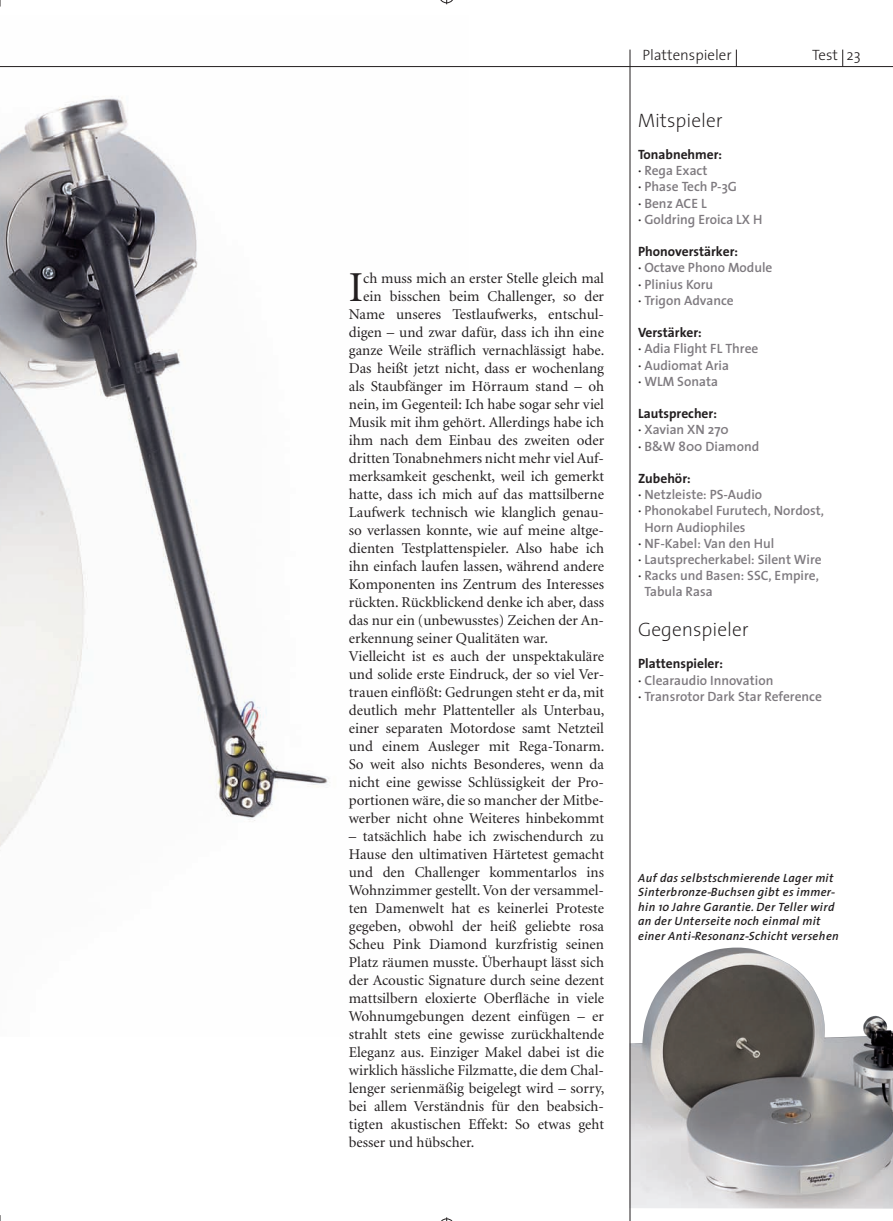
<style>
.page{position:relative;width:893px;height:1221px;background:#fff}
.page>*{position:absolute;margin:0;border:0;box-sizing:border-box;transform-origin:0 0}
.t1{font:42.75px "Minion";color:#231f20}
.t2{font:200 19.5px "Thesis Sans";color:#231f20}
.t3{font:15px/18px "Minion";color:#231f20;text-align:justify}
.t4{font:300 15px "Thesis Sans";color:#231f20}
.t5{font:600 13.5px/16.2px "Thesis Sans";color:#7e7a7f}
.t6{font:700 13.5px "Thesis Sans";color:#231f20}
.t7{font:italic 600 12px/14.4px "Thesis Sans";color:#231f20}
.s1{font-weight:700;color:#231f20}
.s2{color:#231f20}
</style>
<div class="page">
<img style="left:630px;top:947px;width:262px;height:261px">
<img style="left:0;top:67px;width:468px;height:784px">
<hr style="left:0;top:66px;width:892px;height:1px;background:#231f20">
<svg style="left:842px;top:50px;width:1px;height:16px"></svg>
<svg style="left:736px;top:50px;width:1px;height:16px"></svg>
<hr style="left:629px;top:50px;width:1px;height:1171px;background:#231f20">
<svg style="left:440px;top:0;width:13px;height:4px"></svg>
<svg style="left:441px;top:1217px;width:12px;height:4px"></svg>
<h1 class="t1" style="left:349px;top:270px;width:16px">I</h1>
<p class="t3" style="left:363px;top:270px;width:242px">ch muss mich an erster Stelle gleich mal</p>
<p class="t3" style="left:363px;top:288px;width:242px">ein bisschen beim Challenger, so der</p>
<p class="t3" style="left:349px;top:306px;width:257px">Name unseres Testlaufwerks, entschul-</p>
<p class="t3" style="left:349px;top:324px;width:257px">digen – und zwar dafür, dass ich ihn eine</p>
<p class="t3" style="left:349px;top:342px;width:257px">ganze Weile sträflich vernachlässigt habe.</p>
<p class="t3" style="left:349px;top:360px;width:257px">Das heißt jetzt nicht, dass er wochenlang</p>
<p class="t3" style="left:349px;top:378px;width:257px">als Staubfänger im Hörraum stand – oh</p>
<p class="t3" style="left:349px;top:396px;width:257px">nein, im Gegenteil: Ich habe sogar sehr viel</p>
<p class="t3" style="left:349px;top:414px;width:257px">Musik mit ihm gehört. Allerdings habe ich</p>
<p class="t3" style="left:349px;top:432px;width:257px">ihm nach dem Einbau des zweiten oder</p>
<p class="t3" style="left:349px;top:450px;width:257px">dritten Tonabnehmers nicht mehr viel Auf-</p>
<p class="t3" style="left:349px;top:468px;width:257px">merksamkeit geschenkt, weil ich gemerkt</p>
<p class="t3" style="left:349px;top:486px;width:257px">hatte, dass ich mich auf das mattsilberne</p>
<p class="t3" style="left:349px;top:504px;width:257px">Laufwerk technisch wie klanglich genau-</p>
<p class="t3" style="left:349px;top:522px;width:257px">so verlassen konnte, wie auf meine altge-</p>
<p class="t3" style="left:349px;top:540px;width:257px">dienten Testplattenspieler. Also habe ich</p>
<p class="t3" style="left:349px;top:558px;width:257px">ihn einfach laufen lassen, während andere</p>
<p class="t3" style="left:349px;top:576px;width:257px">Komponenten ins Zentrum des Interesses</p>
<p class="t3" style="left:349px;top:594px;width:257px">rückten. Rückblickend denke ich aber, dass</p>
<p class="t3" style="left:349px;top:612px;width:257px">das nur ein (unbewusstes) Zeichen der An-</p>
<p class="t3" style="left:349px;top:630px;width:201px">erkennung seiner Qualitäten war.</p>
<p class="t3" style="left:349px;top:648px;width:257px">Vielleicht ist es auch der unspektakuläre</p>
<p class="t3" style="left:349px;top:666px;width:257px">und solide erste Eindruck, der so viel Ver-</p>
<p class="t3" style="left:349px;top:684px;width:257px">trauen einflößt: Gedrungen steht er da, mit</p>
<p class="t3" style="left:349px;top:702px;width:257px">deutlich mehr Plattenteller als Unterbau,</p>
<p class="t3" style="left:349px;top:720px;width:257px">einer separaten Motordose samt Netzteil</p>
<p class="t3" style="left:349px;top:738px;width:257px">und einem Ausleger mit Rega-Tonarm.</p>
<p class="t3" style="left:349px;top:756px;width:257px">So weit also nichts Besonderes, wenn da</p>
<p class="t3" style="left:349px;top:774px;width:257px">nicht eine gewisse Schlüssigkeit der Pro-</p>
<p class="t3" style="left:349px;top:792px;width:257px">portionen wäre, die so mancher der Mitbe-</p>
<p class="t3" style="left:349px;top:810px;width:257px">werber nicht ohne Weiteres hinbekommt</p>
<p class="t3" style="left:349px;top:828px;width:257px">– tatsächlich habe ich zwischendurch zu Hause den ultimativen Härtetest gemacht und den Challenger kommentarlos ins Wohnzimmer gestellt. Von der versammel&shy;ten Damenwelt hat es keinerlei Proteste gegeben, obwohl der heiß geliebte rosa Scheu Pink Diamond kurzfristig seinen Platz räumen musste. Überhaupt lässt sich der Acoustic Signature durch seine dezent mattsilbern eloxierte Oberfläche in viele Wohnumgebungen dezent einfügen – er strahlt stets eine gewisse zurückhaltende Eleganz aus. Einziger Makel dabei ist die wirklich hässliche Filzmatte, die dem Chal&shy;lenger serienmäßig beigelegt wird – sorry, bei allem Verständnis für den beabsich&shy;tigten akustischen Effekt: So etwas geht besser und hübscher.</p>
<p class="t4" style="left:642px;top:48px;width:91px">Plattenspieler</p>
<p class="t4" style="left:812px;top:48px;width:50px">Test 23</p>
<h2 class="t2" style="left:638px;top:109px;width:86px">Mitspieler</h2>
<p class="t5" style="left:638px;top:147px;width:126px"><span class="s1">Tonabnehmer:<br></span><span class="s2">·</span> Rega Exact<br><span class="s2">·</span> Phase Tech P-3G<br><span class="s2">·</span> Benz ACE L<br><span class="s2">·</span> Goldring Eroica LX H</p>
<p class="t5" style="left:638px;top:245px;width:136px"><span class="s1">Phonoverstärker:<br></span><span class="s2">·</span> Octave Phono Module <span class="s2">·</span> Plinius Koru<br><span class="s2">·</span> Trigon Advance</p>
<p class="t5" style="left:638px;top:326px;width:122px"><span class="s1">Verstärker:<br></span><span class="s2">·</span> Adia Flight FL Three <span class="s2">·</span> Audiomat Aria<br><span class="s2">·</span> WLM Sonata</p>
<p class="t5" style="left:638px;top:407px;width:123px"><span class="s1">Lautsprecher:<br></span><span class="s2">·</span> Xavian XN 270<br><span class="s2">·</span> B&amp;W 800 Diamond</p>
<p class="t6" style="left:638px;top:471px;width:54px">Zubehör:</p>
<p class="t5" style="left:638px;top:488px;width:126px"><span class="s2">·</span> Netzleiste: PS-Audio</p>
<p class="t5" style="left:638px;top:504px;width:187px"><span class="s2">·</span> Phonokabel Furutech, Nordost,</p>
<p class="t5" style="left:644px;top:520px;width:103px">Horn Audiophiles</p>
<p class="t5" style="left:638px;top:536px;width:138px"><span class="s2">·</span> NF-Kabel: Van den Hul</p>
<p class="t5" style="left:638px;top:552px;width:185px"><span class="s2">·</span> Lautsprecherkabel: Silent Wire</p>
<p class="t5" style="left:638px;top:569px;width:182px"><span class="s2">·</span> Racks und Basen: SSC, Empire,</p>
<p class="t5" style="left:644px;top:585px;width:70px">Tabula Rasa</p>
<h2 class="t2" style="left:638px;top:618px;width:112px">Gegenspieler</h2>
<p class="t5" style="left:638px;top:657px;width:185px"><span class="s1">Plattenspieler:<br></span><span class="s2">·</span> Clearaudio Innovation<br><span class="s2">·</span> Transrotor Dark Star Reference</p>
<p class="t7" style="left:638px;top:872px;width:202px">Auf das selbstschmierende Lager mit Sinterbronze-Buchsen gibt es immer&shy;hin 10 Jahre Garantie. Der Teller wird an der Unterseite noch einmal mit einer Anti-Resonanz-Schicht versehen</p>
</div>
